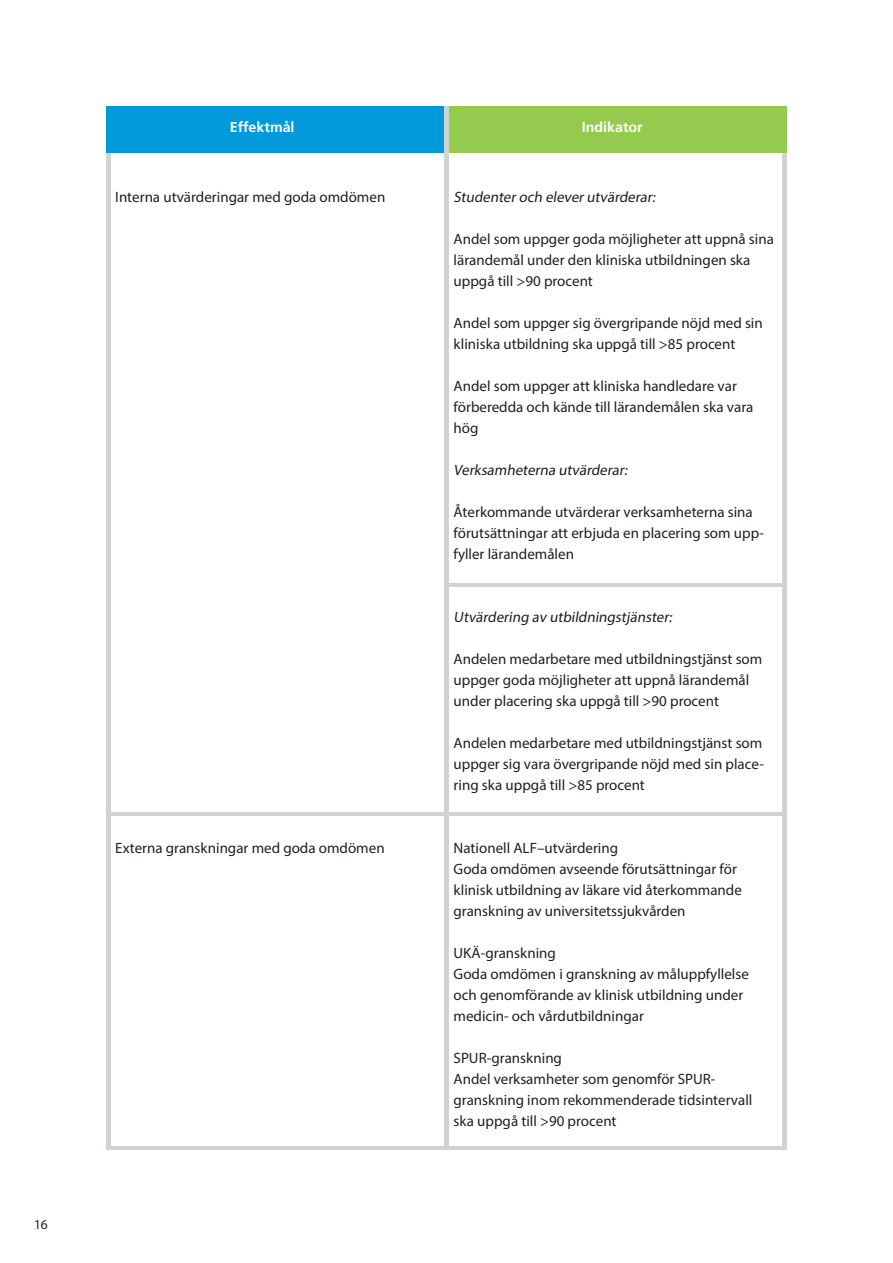
<style>
.page{position:relative;width:893px;height:1263px;background:#fff}
.page>*{position:absolute;margin:0;border:0;box-sizing:border-box;transform-origin:0 0}
.Brödtext{font:15px/21px "Myriad Pro";color:#231f20}
.Brödtext-2{font:italic 15px "Myriad Pro";color:#231f20}
.Mellanrubrik_2{font:700 14.25px "Frutiger LT Std";color:#fff}
.t1{font:13.5px "Myriad Pro";color:#231f20}
</style>
<div class="page">
<div style="left:446px;top:106px;width:341px;height:47px;background:#94ca4e"></div>
<div style="left:106px;top:106px;width:340px;height:47px;background:#009ada"></div>
<hr style="left:445px;top:584px;width:339px;height:3px;background:#d1d2d4">
<hr style="left:106px;top:812px;width:681px;height:3px;background:#d1d2d4">
<hr style="left:106px;top:1146px;width:681px;height:3px;background:#d1d2d4">
<div style="left:106px;top:153px;width:5px;height:996px;background:#d1d2d4"></div>
<div style="left:444px;top:106px;width:5px;height:1042px;background:#d1d2d4"></div>
<div style="left:782px;top:153px;width:5px;height:996px;background:#d1d2d4"></div>
<p class="t1" style="left:34px;top:1216px;width:15px">16</p>
<p class="Mellanrubrik_2" style="left:230px;top:119px;width:66px">Effektmål</p>
<p class="Mellanrubrik_2" style="left:582px;top:119px;width:62px">Indikator</p>
<p class="Brödtext" style="left:115px;top:186px;width:272px">Interna utvärderingar med goda omdömen</p>
<p class="Brödtext" style="left:115px;top:837px;width:271px">Externa granskningar med goda omdömen</p>
<p class="Brödtext-2" style="left:454px;top:188px;width:206px">Studenteroch eleverutvärderar:</p>
<p class="Brödtext" style="left:454px;top:228px;width:322px">Andel som uppger goda möjligheter att uppnå sina lärandemål under den kliniska utbildningen ska uppgå till &gt;90 procent</p>
<p class="Brödtext" style="left:454px;top:312px;width:311px">Andel som uppger sig övergripande nöjd med sin kliniska utbildning ska uppgå till &gt;85 procent</p>
<p class="Brödtext" style="left:454px;top:375px;width:301px">Andel som uppger att kliniska handledare var förberedda och kände till lärandemålen ska vara hög</p>
<p class="Brödtext-2" style="left:454px;top:461px;width:178px">Verksamheterna utvärderar:</p>
<p class="Brödtext" style="left:454px;top:501px;width:312px">Återkommande utvärderar verksamheterna sina förutsättningar att erbjuda en placering som upp&shy;fyller lärandemålen</p>
<p class="Brödtext-2" style="left:454px;top:608px;width:223px">Utvärdering av utbildningstjänster:</p>
<p class="Brödtext" style="left:454px;top:648px;width:310px">Andelen medarbetare med utbildningstjänst som uppger goda möjligheter att uppnå lärandemål under placering ska uppgå till &gt;90 procent</p>
<p class="Brödtext" style="left:454px;top:732px;width:312px;text-align:justify">Andelen medarbetare med utbildningstjänst som uppger sig vara övergripande nöjd med sin place&shy;ring ska uppgå till &gt;85 procent</p>
<p class="Brödtext" style="left:454px;top:837px;width:166px">Nationell ALF–utvärdering</p>
<p class="Brödtext" style="left:454px;top:858px;width:290px">Goda omdömen avseende förutsättningar för klinisk utbildning av läkare vid återkommande granskning av universitetssjukvården</p>
<p class="Brödtext" style="left:454px;top:942px;width:104px">UKÄ-granskning</p>
<p class="Brödtext" style="left:454px;top:963px;width:297px">Goda omdömen i granskning av måluppfyllelse och genomförande av klinisk utbildning under medicin- och vårdutbildningar</p>
<p class="Brödtext" style="left:454px;top:1047px;width:110px">SPUR-granskning</p>
<p class="Brödtext" style="left:454px;top:1068px;width:300px">Andel verksamheter som genomför SPUR&shy;granskning inom rekommenderade tidsintervall ska uppgå till &gt;90 procent</p>
</div>
